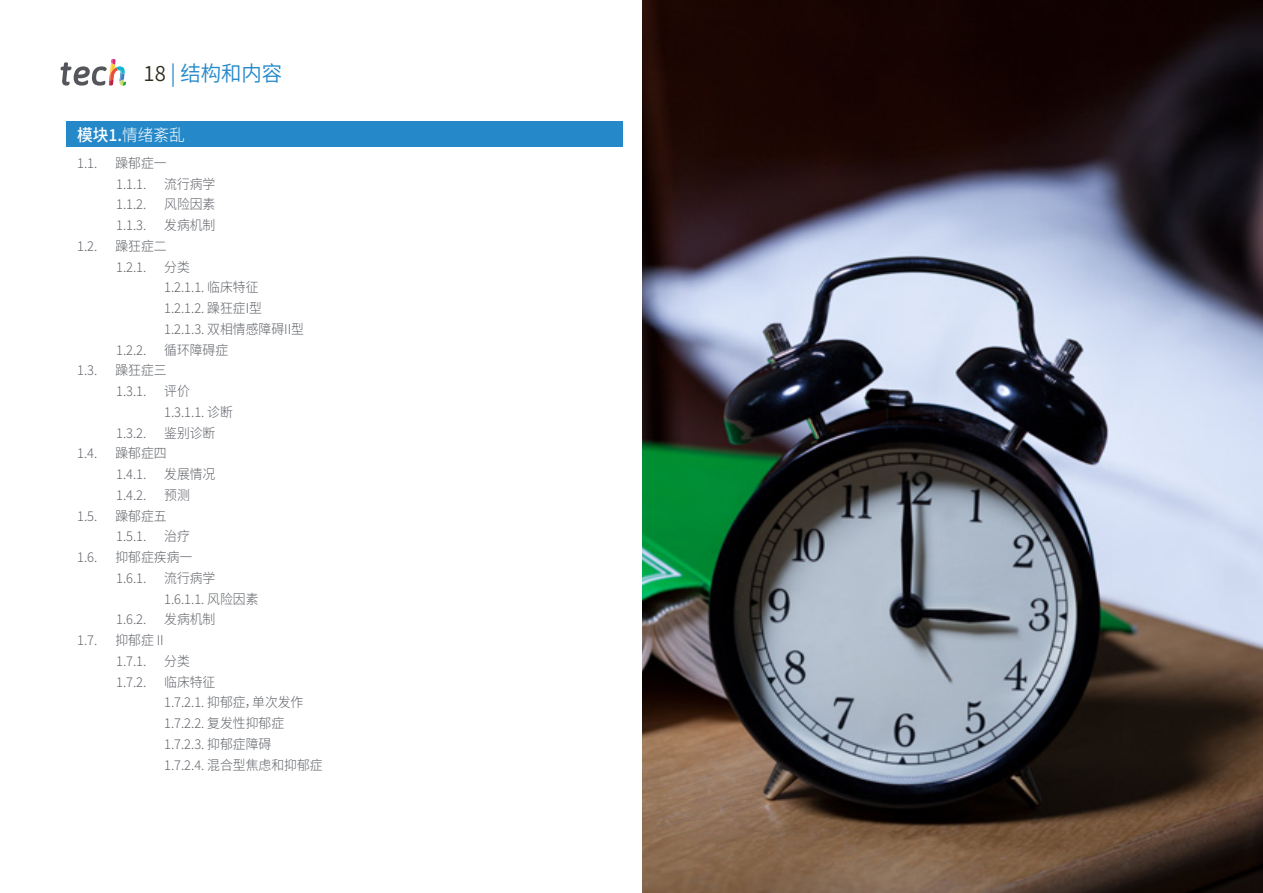
<style>
.page{position:relative;width:1263px;height:893px;background:#fff}
.page>*{position:absolute;margin:0;border:0;box-sizing:border-box;transform-origin:0 0}
.t1{font:21px "Source Han Sans CN";color:#2488c9}
.t2{font:500 16.5px "Source Han Sans CN";color:#fff;scale:.95 1}
.t3{font:300 13.5px/20.7px "Source Han Sans CN";color:#61646a;scale:.95 1}
.s1{color:#312e20}
.s2{font-weight:300}
</style>
<div class="page">
<img style="left:642px;top:0;width:621px;height:893px">
<div style="left:66px;top:121px;width:557px;height:26px;background:#2488c9"></div>
<svg style="left:61px;top:59px;width:65px;height:27px"></svg>
<h1 class="t1" style="left:144px;top:61px;width:140px"><span class="s1">18</span> | 结构和内容</h1>
<p class="t2" style="left:77px;top:125px;width:115px">模块1.<span class="s2">情绪紊乱</span></p>
<p class="t3" style="left:77px;top:153px;width:23px">1.1.</p>
<p class="t3" style="left:115px;top:153px;width:55px">躁郁症一<br>1.1.1.</p>
<p class="t3" style="left:164px;top:174px;width:55px">流行病学</p>
<p class="t3" style="left:116px;top:194px;width:33px">1.1.2.</p>
<p class="t3" style="left:164px;top:194px;width:55px">风险因素</p>
<p class="t3" style="left:116px;top:215px;width:33px">1.1.3.</p>
<p class="t3" style="left:164px;top:215px;width:55px">发病机制</p>
<p class="t3" style="left:77px;top:236px;width:23px">1.2.</p>
<p class="t3" style="left:115px;top:236px;width:55px">躁狂症二<br>1.2.1.</p>
<p class="t3" style="left:164px;top:257px;width:149px">分类<br>1.2.1.1. 临床特征<br>1.2.1.2. 躁狂症I型<br>1.2.1.3. 双相情感障碍II型</p>
<p class="t3" style="left:116px;top:340px;width:33px">1.2.2.</p>
<p class="t3" style="left:164px;top:340px;width:69px">循环障碍症</p>
<p class="t3" style="left:77px;top:360px;width:23px">1.3.</p>
<p class="t3" style="left:115px;top:360px;width:55px">躁狂症三<br>1.3.1.</p>
<p class="t3" style="left:164px;top:381px;width:74px">评价<br>1.3.1.1. 诊断</p>
<p class="t3" style="left:116px;top:423px;width:33px">1.3.2.</p>
<p class="t3" style="left:164px;top:423px;width:55px">鉴别诊断</p>
<p class="t3" style="left:77px;top:443px;width:23px">1.4.</p>
<p class="t3" style="left:115px;top:443px;width:55px">躁郁症四<br>1.4.1.</p>
<p class="t3" style="left:164px;top:464px;width:55px">发展情况</p>
<p class="t3" style="left:116px;top:485px;width:33px">1.4.2.</p>
<p class="t3" style="left:164px;top:485px;width:28px">预测</p>
<p class="t3" style="left:77px;top:506px;width:23px">1.5.</p>
<p class="t3" style="left:115px;top:506px;width:55px">躁郁症五<br>1.5.1.</p>
<p class="t3" style="left:164px;top:526px;width:28px">治疗</p>
<p class="t3" style="left:77px;top:547px;width:23px">1.6.</p>
<p class="t3" style="left:115px;top:547px;width:82px">抑郁症疾病一<br>1.6.1.</p>
<p class="t3" style="left:164px;top:568px;width:101px">流行病学<br>1.6.1.1. 风险因素</p>
<p class="t3" style="left:116px;top:609px;width:33px">1.6.2.</p>
<p class="t3" style="left:164px;top:609px;width:55px">发病机制</p>
<p class="t3" style="left:77px;top:630px;width:23px">1.7.</p>
<p class="t3" style="left:115px;top:630px;width:52px">抑郁症 II<br>1.7.1.</p>
<p class="t3" style="left:164px;top:651px;width:28px">分类</p>
<p class="t3" style="left:116px;top:672px;width:33px">1.7.2.</p>
<p class="t3" style="left:164px;top:672px;width:168px">临床特征<br>1.7.2.1. 抑郁症，单次发作<br>1.7.2.2. 复发性抑郁症<br>1.7.2.3. 抑郁症障碍<br>1.7.2.4. 混合型焦虑和抑郁症</p>
</div>
